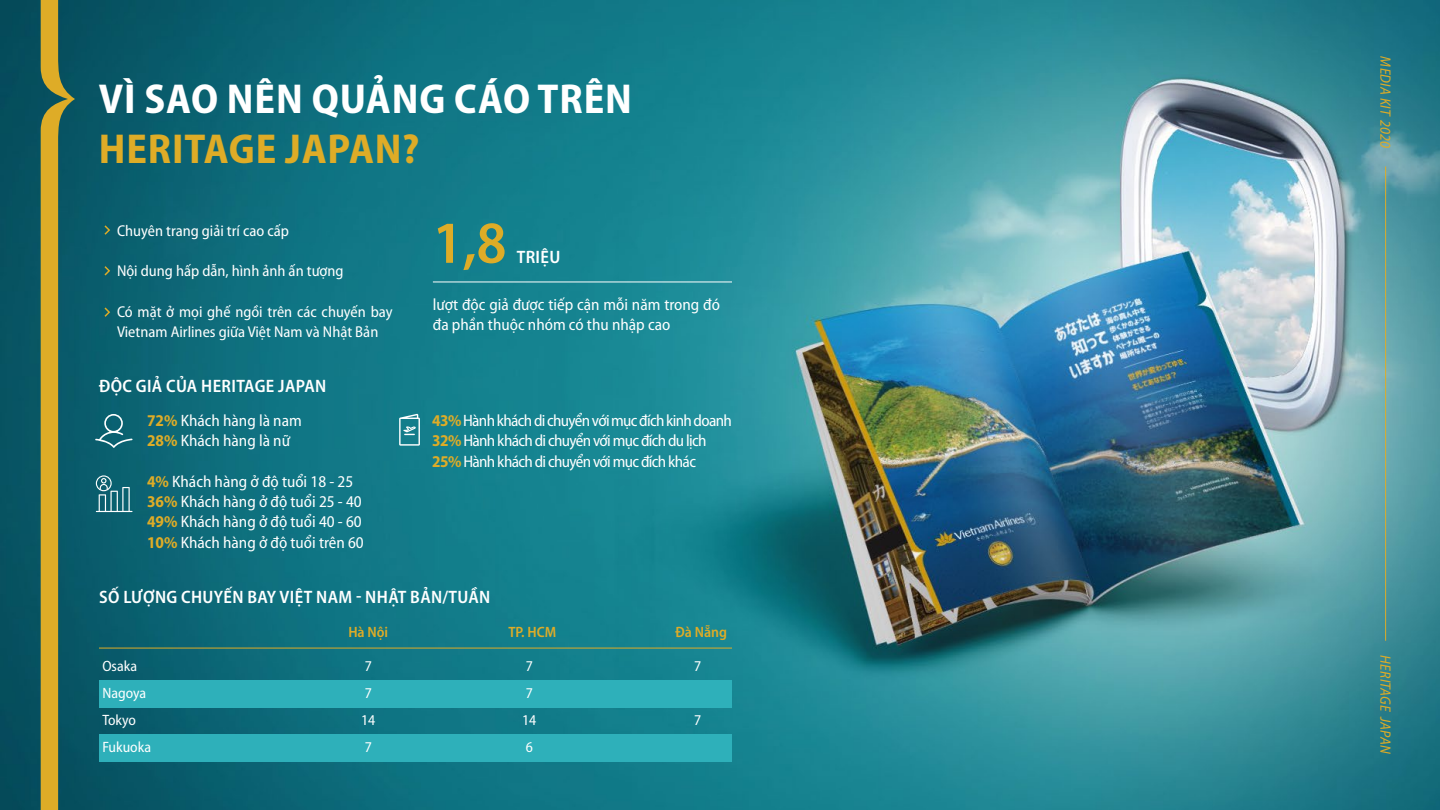
<style>
.page{position:relative;width:1440px;height:810px;background:#fff}
.page>*{position:absolute;margin:0;border:0;box-sizing:border-box;transform-origin:0 0}
.t1{font:600 semi-condensed 60px "Myriad Pro";color:#deac27}
.t2{font:700 semi-condensed 42px "Myriad Pro";letter-spacing:.02em;color:#fff}
.t3{font:700 semi-condensed 42px "Myriad Pro";letter-spacing:.02em;color:#deac27}
.t4{font:600 semi-condensed 18px "Myriad Pro";letter-spacing:.02em;color:#fff}
.t5{font:semi-condensed 16.5px/20.2px "Myriad Pro";color:#fff}
.t6{font:semi-condensed 16.5px/20.2px "Myriad Pro";letter-spacing:-.04em;color:#fff}
.t7{font:semi-condensed 15.75px/20.2px "Myriad Pro";color:#fff}
.t8{font:semi-condensed 15px/27px "Myriad Pro";color:#fff}
.t9{font:italic semi-condensed 15px "Myriad Pro";letter-spacing:.01em;color:#deac27}
.t10{font:600 semi-condensed 15px "Myriad Pro";color:#deac27}
.s1{font-weight:700;color:#deac27}
</style>
<div class="page">
<img style="left:0;top:0;width:1440px;height:810px">
<hr style="left:1385px;top:166px;width:1px;height:475px;background:#deac27">
<svg style="left:103px;top:224px;width:8px;height:12px"></svg>
<svg style="left:103px;top:265px;width:8px;height:12px"></svg>
<svg style="left:103px;top:306px;width:8px;height:12px"></svg>
<svg style="left:41px;top:0;width:34px;height:810px;background:#778244"></svg>
<svg style="left:95px;top:414px;width:38px;height:34px"></svg>
<svg style="left:96px;top:475px;width:37px;height:37px"></svg>
<hr style="left:433px;top:282px;width:299px;height:1px;background:#fff">
<div style="left:99px;top:680px;width:633px;height:27px;background:#2eb0ba"></div>
<div style="left:99px;top:734px;width:633px;height:28px;background:#2eb0ba"></div>
<hr style="left:99px;top:648px;width:633px;height:1px;background:#deac27">
<svg style="left:399px;top:414px;width:21px;height:32px"></svg>
<h2 class="t2" style="left:99px;top:72px;width:535px">VÌ SAO NÊN QUẢNG CÁO TRÊN</h2>
<h2 class="t3" style="left:99px;top:122px;width:322px">HERITAGE JAPAN?</h2>
<p class="t7" style="left:117px;top:220px;width:173px">Chuyên trang giải trí cao cấp</p>
<p class="t7" style="left:117px;top:261px;width:228px">Nội dung hấp dẫn, hình ảnh ấn tượng</p>
<p class="t7" style="left:117px;top:301px;width:277px">Có mặt ở mọi ghế ngồi trên các chuyến bay<br>Vietnam Airlines giữa Việt Nam và Nhật Bản</p>
<p class="t4" style="left:99px;top:375px;width:229px">ĐỘC GIẢ CỦA HERITAGE JAPAN</p>
<p class="t5" style="left:147px;top:410px;width:156px"><span class="s1">72%</span> Khách hàng là nam<br><span class="s1">28%</span> Khách hàng là nữ</p>
<p class="t5" style="left:147px;top:471px;width:218px"><span class="s1">4%</span> Khách hàng ở độ tuổi 18 - 25<br><span class="s1">36%</span> Khách hàng ở độ tuổi 25 - 40<br><span class="s1">49%</span> Khách hàng ở độ tuổi 40 - 60<br><span class="s1">10%</span> Khách hàng ở độ tuổi trên 60</p>
<h1 class="t1" style="left:433px;top:205px;width:75px">1,8</h1>
<p class="t4" style="left:517px;top:246px;width:45px">TRIỆU</p>
<p class="t5" style="left:433px;top:294px;width:289px;line-height:19.8px">lượt độc giả được tiếp cận mỗi năm trong đó đa phần thuộc nhóm có thu nhập cao</p>
<p class="t6" style="left:432px;top:410px;width:301px"><span class="s1">43%</span> Hành khách di chuyển với mục đích kinh doanh<br><span class="s1">32%</span> Hành khách di chuyển với mục đích du lịch<br><span class="s1">25%</span> Hành khách di chuyển với mục đích khác</p>
<p class="t4" style="left:99px;top:586px;width:393px">SỐ LƯỢNG CHUYẾN BAY VIỆT NAM - NHẬT BẢN/TUẦN</p>
<p class="t10" style="left:348px;top:623px;width:41px">Hà Nội</p>
<p class="t10" style="left:508px;top:623px;width:49px">TP. HCM</p>
<p class="t8" style="left:102px;top:652px;width:50px">Osaka<br>Nagoya<br>Tokyo<br>Fukuoka</p>
<p class="t8" style="left:361px;top:652px;width:16px">7<br>7<br>14<br>7</p>
<p class="t8" style="left:522px;top:652px;width:16px">7<br>7<br>14<br>6</p>
<p class="t10" style="left:675px;top:623px;width:53px">Đà Nẵng</p>
<p class="t8" style="left:694px;top:652px;width:9px">7</p>
<p class="t8" style="left:694px;top:706px;width:9px">7</p>
<p class="t9" style="left:1395px;top:56px;width:93px;rotate:90deg">MEDIA KIT 2020</p>
<p class="t9" style="left:1395px;top:655px;width:100px;rotate:90deg">HERITAGE JAPAN</p>
</div>
